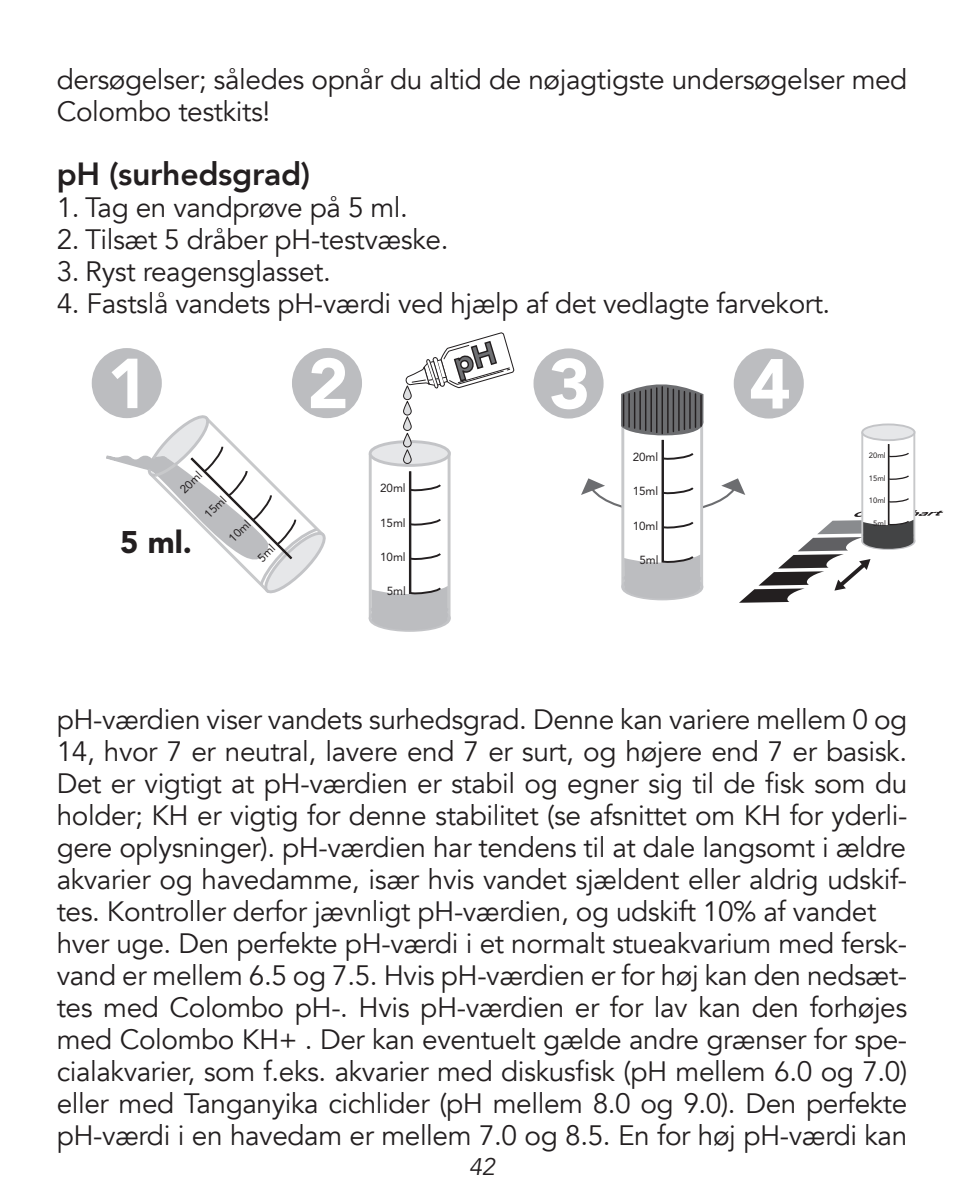
<style>
.page{position:relative;width:964px;height:1191px;background:#fff}
.page>*{position:absolute;margin:0;border:0;box-sizing:border-box;transform-origin:0 0}
.t1{font:900 70px "Avenir LT Std";color:#fff}
.t2{font:800 32px "Avenir";letter-spacing:-.01em;color:#231f20}
.t3{font:900 31.2px "Avenir LT Std";color:#231f20}
.t4{font:28px/32px "Avenir";letter-spacing:-.015em;color:#231f20}
.t5{font:italic 24px "Avenir";color:#231f20}
.t6{font:11.6px "Avenir LT Std";color:#231f20}
.t7{font:7.6px "Avenir LT Std";color:#231f20}
</style>
<div class="page">
<svg style="left:370px;top:441px;width:79px;height:24px"></svg>
<div style="left:369px;top:440px;width:82px;height:27px;border:3px solid #c3c4c7;border-radius:50%"></div>
<svg style="left:368px;top:449px;width:83px;height:183px"></svg>
<div style="left:92px;top:348px;width:70px;height:70px;background:#bcbdc0;border-radius:50%"></div>
<div style="left:533px;top:348px;width:70px;height:70px;background:#bcbdc0;border-radius:50%"></div>
<div style="left:292px;top:348px;width:70px;height:70px;background:#bcbdc0;border-radius:50%"></div>
<div style="left:734px;top:348px;width:70px;height:70px;background:#bcbdc0;border-radius:50%"></div>
<svg style="left:403px;top:386px;width:8px;height:13px"></svg>
<div style="left:403px;top:385px;width:9px;height:15px;border:1px solid #231f20;border-radius:4px"></div>
<svg style="left:403px;top:401px;width:8px;height:14px"></svg>
<div style="left:403px;top:401px;width:9px;height:14px;border:1px solid #231f20;border-radius:4px"></div>
<svg style="left:403px;top:417px;width:8px;height:13px"></svg>
<div style="left:403px;top:416px;width:9px;height:15px;border:1px solid #231f20;border-radius:4px"></div>
<svg style="left:403px;top:450px;width:8px;height:13px"></svg>
<div style="left:403px;top:449px;width:9px;height:15px;border:1px solid #231f20;border-radius:4px"></div>
<svg style="left:403px;top:433px;width:8px;height:14px"></svg>
<div style="left:403px;top:433px;width:9px;height:14px;border:1px solid #231f20;border-radius:4px"></div>
<svg style="left:581px;top:382px;width:363px;height:221px"></svg>
<svg style="left:106px;top:413px;width:220px;height:181px"></svg>
<svg style="left:405px;top:332px;width:109px;height:58px"></svg>
<p class="t4" style="left:57px;top:64px;width:852px">dersøgelser; således opnår du altid de nøjagtigste undersøgelser med<br>Colombo testkits!</p>
<p class="t2" style="left:57px;top:149px;width:255px">pH (surhedsgrad)</p>
<p class="t4" style="left:57px;top:192px;width:353px">1. Tag en vandprøve på 5 ml.</p>
<p class="t4" style="left:57px;top:224px;width:393px">2. Tilsæt 5 dråber pH-testvæske.</p>
<p class="t4" style="left:57px;top:256px;width:276px">3. Ryst reagensglasset.</p>
<p class="t4" style="left:57px;top:288px;width:775px">4. Fastslå vandets pH-værdi ved hjælp af det vedlagte farvekort.</p>
<h1 class="t1" style="left:107px;top:341px;width:43px">1</h1>
<h1 class="t1" style="left:307px;top:341px;width:43px">2</h1>
<h1 class="t1" style="left:549px;top:342px;width:43px">3</h1>
<h1 class="t1" style="left:749px;top:342px;width:43px">4</h1>
<p class="t6" style="left:177px;top:487px;width:27px;rotate:-45deg">20ml</p>
<p class="t6" style="left:202px;top:511px;width:27px;rotate:-45deg">15ml</p>
<p class="t6" style="left:226px;top:535px;width:27px;rotate:-45deg">10ml</p>
<p class="t3" style="left:120px;top:523px;width:73px">5 ml.</p>
<p class="t6" style="left:380px;top:481px;width:27px">20ml</p>
<p class="t6" style="left:380px;top:516px;width:27px">15ml</p>
<p class="t6" style="left:380px;top:550px;width:27px">10ml</p>
<p class="t6" style="left:387px;top:584px;width:21px">5ml</p>
<p class="t6" style="left:633px;top:450px;width:27px">20ml</p>
<p class="t6" style="left:633px;top:484px;width:27px">15ml</p>
<p class="t6" style="left:633px;top:519px;width:27px">10ml</p>
<p class="t6" style="left:639px;top:553px;width:21px">5ml</p>
<p class="t7" style="left:869px;top:451px;width:18px">20ml</p>
<p class="t7" style="left:869px;top:473px;width:18px">15ml</p>
<p class="t7" style="left:869px;top:496px;width:18px">10ml</p>
<p class="t7" style="left:873px;top:519px;width:14px">5ml</p>
<p class="t4" style="left:57px;top:704px;width:852px">pH-værdien viser vandets surhedsgrad. Denne kan variere mellem 0 og 14, hvor 7 er neutral, lavere end 7 er surt, og højere end 7 er basisk.<br>Det er vigtigt at pH-værdien er stabil og egner sig til de fisk som du holder; KH er vigtig for denne stabilitet (se afsnittet om KH for yderli&shy;gere oplysninger). pH-værdien har tendens til at dale langsomt i ældre akvarier og havedamme, især hvis vandet sjældent eller aldrig udskif&shy;tes. Kontroller derfor jævnligt pH-værdien, og udskift 10% af vandet hver uge. Den perfekte pH-værdi i et normalt stueakvarium med fersk&shy;vand er mellem 6.5 og 7.5. Hvis pH-værdien er for høj kan den nedsæt&shy;tes med Colombo pH-. Hvis pH-værdien er for lav kan den forhøjes med Colombo KH+ . Der kan eventuelt gælde andre grænser for spe&shy;cialakvarier, som f.eks. akvarier med diskusfisk (pH mellem 6.0 og 7.0) eller med Tanganyika cichlider (pH mellem 8.0 og 9.0). Den perfekte pH-værdi i en havedam er mellem 7.0 og 8.5. En for høj pH-værdi kan</p>
<p class="t5" style="left:469px;top:1152px;width:28px">42</p>
</div>
